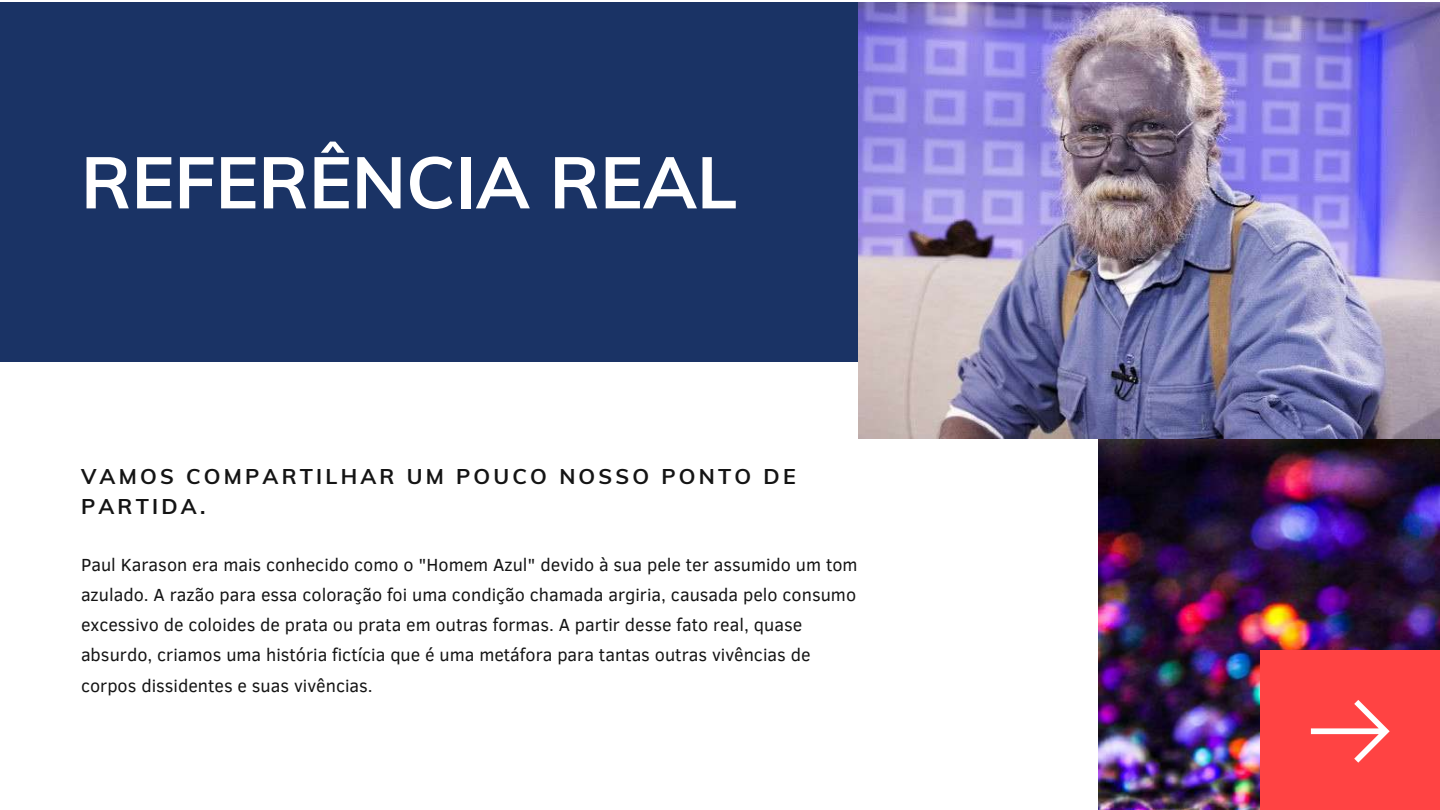
<style>
.page{position:relative;width:1440px;height:810px;background:#fff}
.page>*{position:absolute;margin:0;border:0;box-sizing:border-box;transform-origin:0 0}
.t1{font:700 72px "Muli";color:#fff}
.t2{font:700 21.3px/29.2px "Muli";letter-spacing:.15em;color:#141414}
.t3{font:18px/30.3px "Clear Sans";color:#141414}
</style>
<div class="page">
<div style="left:0;top:2px;width:1099px;height:360px;background:#1a3365"></div>
<img style="left:1099px;top:439px;width:341px;height:371px">
<div style="left:1261px;top:650px;width:179px;height:160px;background:#ff4343"></div>
<svg style="left:1311px;top:700px;width:79px;height:63px"></svg>
<img style="left:858px;top:2px;width:582px;height:437px">
<h1 class="t1" style="left:81px;top:136px;width:658px">REFERÊNCIA REAL</h1>
<p class="t2" style="left:81px;top:462px;width:716px">VAMOS COMPARTILHAR UM POUCO NOSSO PONTO DE<br>PARTIDA.</p>
<p class="t3" style="left:81px;top:548px;width:778px">Paul Karason era mais conhecido como o "Homem Azul" devido à sua pele ter assumido um tom azulado. A razão para essa coloração foi uma condição chamada argiria, causada pelo consumo excessivo de coloides de prata ou prata em outras formas. A partir desse fato real, quase absurdo, criamos uma história fictícia que é uma metáfora para tantas outras vivências de corpos dissidentes e suas vivências.</p>
</div>
